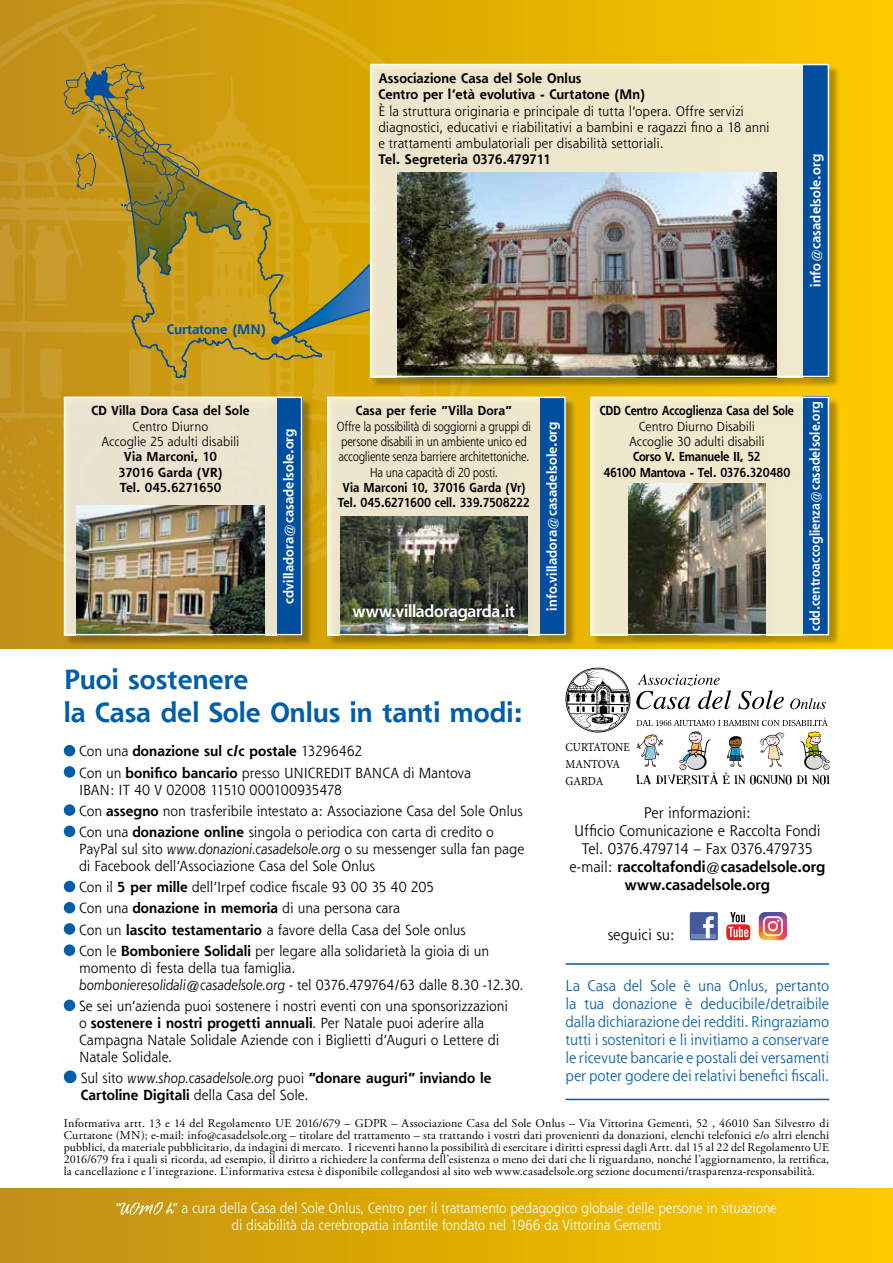
<style>
.page{position:relative;width:893px;height:1263px;background:#fff}
.page>*{position:absolute;margin:0;border:0;box-sizing:border-box;transform-origin:0 0}
.t1{font:700 27px/32.4px "Shannon";color:#005da9}
.t2{font:700 16.5px "Shannon";letter-spacing:-.01em;color:#fff}
.t3{font:15px/18px "Shannon";letter-spacing:-.005em;color:#005da9;text-align:justify}
.t4{font:15px/18px "Shannon";letter-spacing:-.005em;color:#000;text-align:center}
.t5{font:14.25px/21.1px "Shannon";letter-spacing:-.005em;color:#000}
.t6{font:14.25px/17.1px "Shannon";letter-spacing:-.01em;color:#fff;scale:.94 1}
.t7{font:700 14.25px/17px "Shannon";letter-spacing:.005em;color:#000}
.t8{font:13.5px/16.2px "Shannon";color:#000}
.t9{font:700 13.5px/16.2px "Shannon";letter-spacing:.005em;color:#000}
.t10{font:700 13.5px "Shannon";letter-spacing:.005em;color:#fff}
.t11{font:700 13.5px "Shannon";letter-spacing:.005em;color:#fff;scale:.91 1}
.t12{font:700 13.5px "Shannon";color:#004f9f}
.t13{font:12.75px/15.3px "Shannon";letter-spacing:-.015em;color:#000;text-align:center;scale:.87 1}
.t14{font:700 12.75px/15.3px "Shannon";letter-spacing:-.005em;color:#000;text-align:center;scale:.9 1}
.t15{font:700 12.75px/15.3px "Shannon";letter-spacing:-.005em;color:#000;text-align:center}
.t16{font:12.75px/15.3px "Shannon";letter-spacing:-.015em;color:#000;text-align:center}
.t17{font:700 12.75px "Shannon";letter-spacing:-.005em;color:#000;scale:.87 1}
.t18{font:12.3px/16.8px "Minion Pro";letter-spacing:-.005em;color:#000;scale:.9 1}
.t19{font:12px/12px "Adobe Garamond Pro";letter-spacing:.015em;color:#000;text-align:justify}
.s1{font-weight:700}
.s2{font-style:italic}
.s3{font-weight:400}
.s4{font-weight:400;font-style:italic}
</style>
<div class="page">
<div style="left:0;top:0;width:893px;height:648px;background:linear-gradient(to right,#c08e12,#fdcb00)"></div>
<svg style="left:0;top:0;width:488px;height:591px"></svg>
<div style="left:0;top:1189px;width:893px;height:74px;background:linear-gradient(to right,#bf8e13,#fdca00)"></div>
<div style="left:64px;top:745px;width:11px;height:11px;background:#005da9;border-radius:50%"></div>
<div style="left:64px;top:766px;width:11px;height:12px;background:#005da9;border-radius:50%"></div>
<div style="left:64px;top:804px;width:11px;height:12px;background:#005da9;border-radius:50%"></div>
<div style="left:64px;top:825px;width:11px;height:12px;background:#005da9;border-radius:50%"></div>
<div style="left:64px;top:881px;width:11px;height:11px;background:#005da9;border-radius:50%"></div>
<div style="left:64px;top:902px;width:11px;height:11px;background:#005da9;border-radius:50%"></div>
<div style="left:64px;top:923px;width:11px;height:12px;background:#005da9;border-radius:50%"></div>
<div style="left:64px;top:944px;width:11px;height:12px;background:#005da9;border-radius:50%"></div>
<div style="left:64px;top:999px;width:11px;height:12px;background:#005da9;border-radius:50%"></div>
<div style="left:64px;top:1070px;width:13px;height:13px;background:#005da9;border-radius:50%"></div>
<hr style="left:566px;top:963px;width:263px;height:2px;background:#005da9">
<hr style="left:566px;top:1099px;width:263px;height:1px;background:#005da9">
<img style="left:121px;top:1203px;width:52px;height:11px">
<div style="left:65px;top:398px;width:248px;height:248px;background:#000;opacity:.3"></div>
<div style="left:64px;top:397px;width:238px;height:238px;background:#ebe4cf"></div>
<div style="left:277px;top:397px;width:25px;height:238px;background:#004f9f"></div>
<img style="left:77px;top:505px;width:187px;height:127px">
<div style="left:64px;top:397px;width:238px;height:238px;border:2px solid #fff"></div>
<div style="left:592px;top:398px;width:248px;height:248px;background:#000;opacity:.3"></div>
<div style="left:591px;top:397px;width:212px;height:238px;background:#f0e8cc"></div>
<img style="left:628px;top:484px;width:138px;height:148px">
<div style="left:803px;top:397px;width:26px;height:238px;background:#004f9f"></div>
<div style="left:591px;top:397px;width:238px;height:238px;border:2px solid #fff"></div>
<svg style="left:64px;top:64px;width:307px;height:323px"></svg>
<div style="left:371px;top:65px;width:469px;height:323px;background:#000;opacity:.3"></div>
<div style="left:370px;top:64px;width:434px;height:313px;background:#efe7cc"></div>
<div style="left:804px;top:64px;width:25px;height:313px;background:#004f9f"></div>
<img style="left:397px;top:173px;width:379px;height:201px">
<div style="left:370px;top:64px;width:459px;height:313px;border:2px solid #fff"></div>
<div style="left:329px;top:398px;width:247px;height:248px;background:#000;opacity:.3"></div>
<div style="left:328px;top:397px;width:213px;height:238px;background:#ede6cc"></div>
<div style="left:540px;top:397px;width:26px;height:238px;background:#004f9f"></div>
<img style="left:340px;top:516px;width:187px;height:116px">
<div style="left:327px;top:397px;width:239px;height:238px;border:2px solid #fff"></div>
<svg style="left:565px;top:668px;width:65px;height:64px"></svg>
<svg style="left:636px;top:674px;width:148px;height:35px"></svg>
<svg style="left:790px;top:698px;width:36px;height:11px"></svg>
<svg style="left:636px;top:718px;width:194px;height:66px"></svg>
<svg style="left:726px;top:912px;width:24px;height:28px"></svg>
<div style="left:690px;top:912px;width:28px;height:28px;background:#44599c;border-radius:2px"></div>
<hr style="left:692px;top:934px;width:24px;height:4px;background:#6f85b8">
<svg style="left:703px;top:916px;width:11px;height:22px"></svg>
<img style="left:759px;top:912px;width:28px;height:28px">
<svg style="left:763px;top:916px;width:20px;height:20px"></svg>
<p class="t12" style="left:167px;top:321px;width:101px">Curtatone (MN)</p>
<p class="t15" style="left:91px;top:403px;width:160px">CD Villa Dora Casa del Sole</p>
<p class="t16" style="left:102px;top:418px;width:139px">Centro Diurno<br>Accoglie 25 adulti disabili</p>
<p class="t15" style="left:118px;top:449px;width:106px">Via Marconi, 10<br>37016 Garda (VR)<br>Tel. 045.6271650</p>
<p class="t10" style="left:280px;top:604px;width:177px;rotate:-90deg">cdvilladora@casadelsole.org</p>
<p class="t9" style="left:378px;top:70px;width:268px">Associazione Casa del Sole Onlus<br>Centro per l’età evolutiva - Curtatone (Mn)</p>
<p class="t8" style="left:378px;top:102px;width:393px">È la struttura originaria e principale di tutta l’opera. Offre servizi diagnostici, educativi e riabilitativi a bambini e ragazzi fino a 18 anni e trattamenti ambulatoriali per disabilità settoriali.</p>
<p class="t9" style="left:378px;top:151px;width:174px">Tel. Segreteria 0376.479711</p>
<p class="t10" style="left:807px;top:287px;width:134px;rotate:-90deg">info@casadelsole.org</p>
<p class="t15" style="left:356px;top:403px;width:158px">Casa per ferie “Villa Dora”</p>
<p class="t13" style="left:337px;top:418px;width:225px">Offre la possibilità di soggiorni a gruppi di persone disabili in un ambiente unico ed accogliente senza barriere architettoniche.<br>Ha una capacità di 20 posti.</p>
<p class="t14" style="left:338px;top:479px;width:215px">Via Marconi 10, 37016 Garda (Vr)<br>Tel. 045.6271600 cell. 339.7508222</p>
<p class="t2" style="left:352px;top:601px;width:165px">www.villadoragarda.it</p>
<p class="t10" style="left:544px;top:611px;width:191px;rotate:-90deg">info.villadora@casadelsole.org</p>
<p class="t17" style="left:600px;top:403px;width:225px">CDD Centro Accoglienza Casa del Sole</p>
<p class="t16" style="left:629px;top:418px;width:137px">Centro Diurno Disabili<br>Accoglie 30 adulti disabili</p>
<p class="t14" style="left:603px;top:449px;width:209px">Corso V. Emanuele II, 52<br>46100 Mantova - Tel. 0376.320480</p>
<p class="t11" style="left:807px;top:631px;width:254px;rotate:-90deg">cdd.centroaccoglienza@casadelsole.org</p>
<h1 class="t1" style="left:64px;top:663px;width:461px">Puoi sostenere<br>la Casa del Sole Onlus in tanti modi:</h1>
<p class="t5" style="left:79px;top:740px;width:393px">Con una <span class="s1">donazione sul c/c postale</span> 13296462<br>Con un <span class="s1">bonifico bancario</span> presso UNICREDIT BANCA di Mantova</p>
<p class="t5" style="left:79px;top:779px;width:445px">IBAN: IT 40 V 02008 11510 000100935478<br>Con <span class="s1">assegno</span> non trasferibile intestato a: Associazione Casa del Sole Onlus<br>Con una <span class="s1">donazione online</span> singola o periodica con carta di credito o</p>
<p class="t5" style="left:79px;top:840px;width:447px;line-height:17px">PayPal sul sito <span class="s2">www.donazioni.casadelsole.org</span> o su messenger sulla fan page di Facebook dell’Associazione Casa del Sole Onlus</p>
<p class="t5" style="left:79px;top:876px;width:412px">Con il <span class="s1">5 per mille</span> dell’Irpef codice fiscale 93 00 35 40 205<br>Con una <span class="s1">donazione in memoria</span> di una persona cara<br>Con un <span class="s1">lascito testamentario</span> a favore della Casa del Sole onlus Con le <span class="s1">Bomboniere Solidali</span> per legare alla solidarietà la gioia di un</p>
<p class="t5" style="left:79px;top:959px;width:446px;line-height:17px">momento di festa della tua famiglia.<br><span class="s2">bombonieresolidali@casadelsole.org</span> - tel 0376.479764/63 dalle 8.30 -12.30.</p>
<p class="t5" style="left:79px;top:997px;width:430px;line-height:17px">Se sei un’azienda puoi sostenere i nostri eventi con una sponsorizzazioni o <span class="s1">sostenere i nostri progetti annuali</span>. Per Natale puoi aderire alla Campagna Natale Solidale Aziende con i Biglietti d’Auguri o Lettere di Natale Solidale.</p>
<p class="t7" style="left:81px;top:1069px;width:412px"><span class="s3">Sul sito</span> <span class="s4">www.shop.casadelsole.org</span> <span class="s3">puoi</span> “donare auguri” inviando le<br>Cartoline Digitali <span class="s3">della Casa del Sole.</span></p>
<p class="t18" style="left:566px;top:739px;width:73px">CURTATONE<br>MANTOVA<br>GARDA</p>
<p class="t4" style="left:569px;top:803px;width:257px">Per informazioni:<br>Ufficio Comunicazione e Raccolta Fondi<br>Tel. 0376.479714 – Fax 0376.479735 e-mail: <span class="s1">raccoltafondi@casadelsole.org www.casadelsole.org</span></p>
<p class="t4" style="left:608px;top:926px;width:68px">seguici su:</p>
<p class="t3" style="left:566px;top:976px;width:265px">La Casa del Sole è una Onlus, pertanto la tua donazione è deducibile/detraibile dalla dichiarazione dei redditi. Ringraziamo tutti i sostenitori e li invitiamo a conservare le ricevute bancarie e postali dei versamenti per poter godere dei relativi benefici fiscali.</p>
<p class="t19" style="left:64px;top:1117px;width:767px">Informativa artt. 13 e 14 del Regolamento UE 2016/679 – GDPR – Associazione Casa del Sole Onlus – Via Vittorina Gementi, 52 , 46010 San Silvestro di Curtatone (MN); e-mail: info@casadelsole.org – titolare del trattamento – sta trattando i vostri dati provenienti da donazioni, elenchi telefonici e/o altri elenchi pubblici, da materiale pubblicitario, da indagini di mercato. I riceventi hanno la possibilità di esercitare i diritti espressi dagli Artt. dal 15 al 22 del Regolamento UE 2016/679 fra i quali si ricorda, ad esempio, il diritto a richiedere la conferma dell’esistenza o meno dei dati che li riguardano, nonché l’aggiornamento, la rettifica, la cancellazione e l’integrazione. L’informativa estesa è disponibile collegandosi al sito web www.casadelsole.org sezione documenti/trasparenza-responsabilità.</p>
<p class="t6" style="left:116px;top:1199px;width:7px">“</p>
<p class="t6" style="left:232px;top:1199px;width:582px;text-indent:-59px">“ a cura della Casa del Sole Onlus, Centro per il trattamento pedagogico globale delle persone in situazione di disabilità da cerebropatia infantile fondato nel 1966 da Vittorina Gementi</p>
</div>
